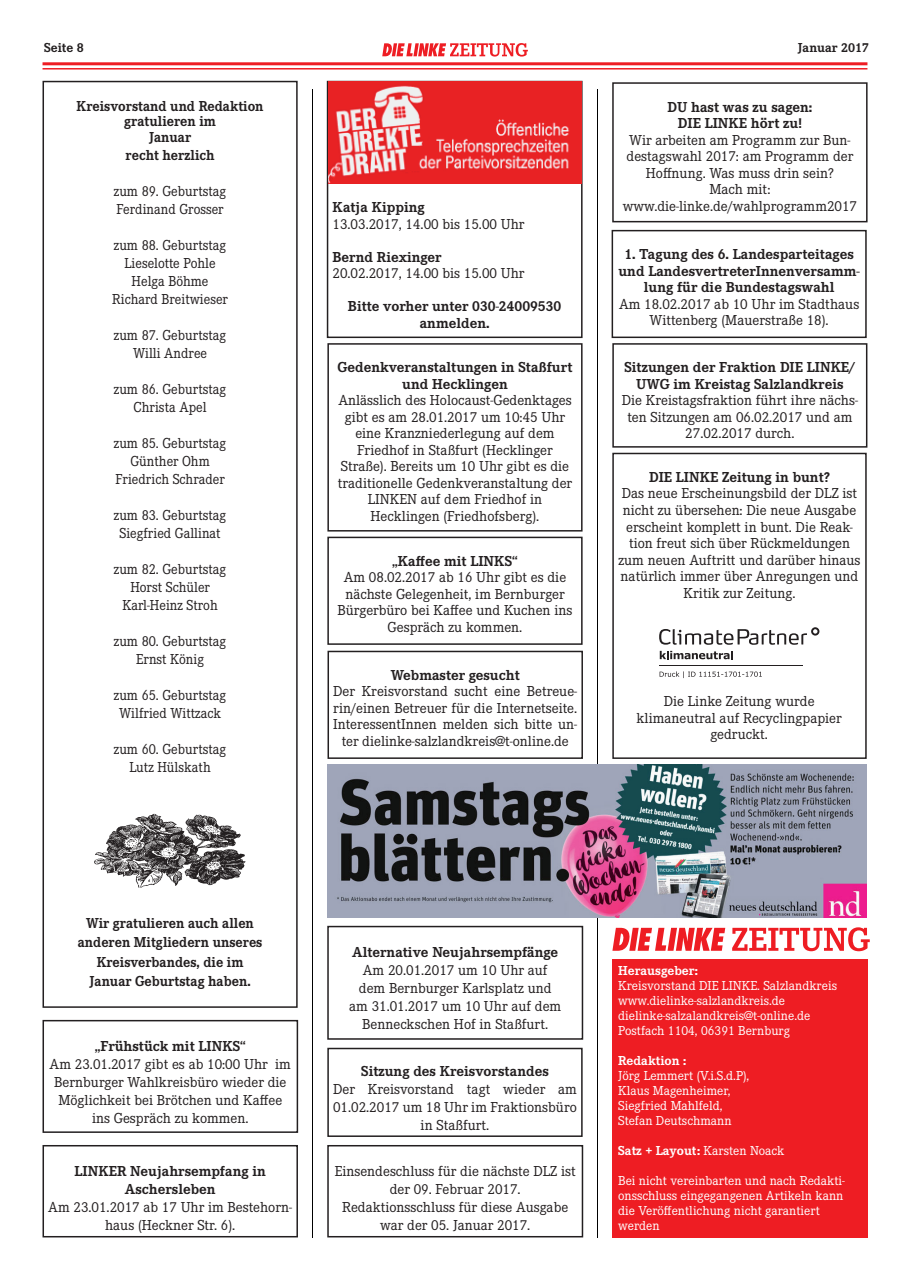
<style>
.page{position:relative;width:910px;height:1280px;background:#fff}
.page>*{position:absolute;margin:0;border:0;box-sizing:border-box;transform-origin:0 0}
.t1{font:15px/16.5px "Corporate E";color:#231f20;text-align:center}
.t2{font:700 15px/16.5px "Corporate E";color:#231f20;text-align:center}
.t3{font:15px/18px "Corporate E";color:#231f20;text-align:center;scale:.95 1}
.t4{font:700 15px/19.5px "Corporate E";color:#231f20;text-align:center;scale:.95 1}
.t5{font:13.5px/15px "Corporate E";color:#fff}
.t6{font:700 13.5px "Corporate E";color:#fff}
.t7{font:700 13.5px "Corporate E";color:#231f20}
.s1{font-weight:400}
</style>
<div class="page">
<div style="left:612px;top:959px;width:256px;height:278px;background:#ee1d23"></div>
<svg style="left:382px;top:43px;width:146px;height:14px"></svg>
<hr style="left:43px;top:62px;width:824px;height:3px;background:#ee1d23">
<hr style="left:43px;top:68px;width:824px;height:2px;background:#ee1d23">
<svg style="left:612px;top:928px;width:113px;height:23px"></svg>
<svg style="left:732px;top:927px;width:138px;height:24px"></svg>
<hr style="left:312px;top:89px;width:1px;height:1148px;background:#000">
<hr style="left:597px;top:89px;width:1px;height:1148px;background:#000">
<div style="left:43px;top:81px;width:255px;height:927px;border:2px solid #231f20"></div>
<img style="left:95px;top:813px;width:150px;height:74px">
<div style="left:327px;top:1145px;width:256px;height:92px;border:2px solid #231f20"></div>
<div style="left:43px;top:1020px;width:255px;height:113px;border:2px solid #231f20"></div>
<div style="left:612px;top:343px;width:255px;height:105px;border:2px solid #231f20"></div>
<div style="left:327px;top:81px;width:256px;height:257px;border:2px solid #231f20"></div>
<div style="left:327px;top:343px;width:256px;height:188px;border:2px solid #231f20"></div>
<div style="left:612px;top:230px;width:255px;height:108px;border:2px solid #231f20"></div>
<div style="left:327px;top:537px;width:256px;height:108px;border:2px solid #231f20"></div>
<div style="left:327px;top:1048px;width:256px;height:89px;border:2px solid #231f20"></div>
<div style="left:43px;top:1145px;width:255px;height:92px;border:2px solid #231f20"></div>
<img style="left:328px;top:82px;width:253px;height:101px">
<div style="left:612px;top:82px;width:256px;height:140px;border:2px solid #231f20"></div>
<img style="left:328px;top:765px;width:538px;height:153px">
<div style="left:327px;top:926px;width:256px;height:114px;border:2px solid #231f20"></div>
<div style="left:612px;top:453px;width:255px;height:306px;border:2px solid #231f20"></div>
<div style="left:327px;top:651px;width:256px;height:108px;border:2px solid #231f20"></div>
<svg style="left:660px;top:651px;width:73px;height:8px"></svg>
<hr style="left:659px;top:665px;width:144px;height:1px;background:#231f20">
<svg style="left:659px;top:627px;width:160px;height:18px"></svg>
<svg style="left:660px;top:671px;width:102px;height:7px"></svg>
<p class="t7" style="left:44px;top:40px;width:41px">Seite 8</p>
<p class="t7" style="left:798px;top:40px;width:73px">Januar 2017</p>
<p class="t4" style="left:77px;top:99px;width:198px;line-height:15px">Kreisvorstand und Redaktion gratulieren im<br>Januar</p>
<p class="t4" style="left:126px;top:145px;width:95px">recht herzlich</p>
<p class="t3" style="left:114px;top:182px;width:120px;text-align:left">zum 89. Geburtstag<br>Ferdinand Grosser</p>
<p class="t3" style="left:112px;top:236px;width:123px">zum 88. Geburtstag<br>Lieselotte Pohle<br>Helga Böhme<br>Richard Breitwieser</p>
<p class="t3" style="left:114px;top:326px;width:120px">zum 87. Geburtstag<br>Willi Andree</p>
<p class="t3" style="left:114px;top:380px;width:120px">zum 86. Geburtstag<br>Christa Apel</p>
<p class="t3" style="left:114px;top:434px;width:120px">zum 85. Geburtstag<br>Günther Ohm<br>Friedrich Schrader</p>
<p class="t3" style="left:114px;top:506px;width:120px">zum 83. Geburtstag<br>Siegfried Gallinat</p>
<p class="t3" style="left:114px;top:560px;width:120px">zum 82. Geburtstag<br>Horst Schüler<br>Karl-Heinz Stroh</p>
<p class="t3" style="left:114px;top:632px;width:120px">zum 80. Geburtstag<br>Ernst König</p>
<p class="t3" style="left:114px;top:686px;width:120px">zum 65. Geburtstag<br>Wilfried Wittzack</p>
<p class="t3" style="left:114px;top:740px;width:120px">zum 60. Geburtstag<br>Lutz Hülskath</p>
<p class="t2" style="left:333px;top:199px;width:94px">Katja Kipping</p>
<p class="t1" style="left:333px;top:216px;width:193px">13.03.2017, 14.00 bis 15.00 Uhr</p>
<p class="t2" style="left:333px;top:249px;width:110px">Bernd Riexinger</p>
<p class="t1" style="left:333px;top:265px;width:193px">20.02.2017, 14.00 bis 15.00 Uhr</p>
<p class="t2" style="left:348px;top:298px;width:215px">Bitte vorher unter 030-24009530 anmelden.</p>
<p class="t2" style="left:338px;top:359px;width:236px">Gedenkveranstaltungen in Staßfurt und Hecklingen</p>
<p class="t1" style="left:338px;top:392px;width:236px">Anlässlich des Holocaust-Gedenktages gibt es am 28.01.2017 um 10:45 Uhr eine Kranzniederlegung auf dem Friedhof in Staßfurt (Hecklinger Straße). Bereits um 10 Uhr gibt es die traditionelle Gedenkveranstaltung der LINKEN auf dem Friedhof in Hecklingen (Friedhofsberg).</p>
<p class="t2" style="left:392px;top:553px;width:127px">„Kaffee mit LINKS“</p>
<p class="t1" style="left:338px;top:569px;width:236px">Am 08.02.2017 ab 16 Uhr gibt es die nächste Gelegenheit, im Bernburger<br>Bürgerbüro bei Kaffee und Kuchen ins<br>Gespräch zu kommen.</p>
<p class="t2" style="left:667px;top:99px;width:146px">DU hast was zu sagen:<br>DIE LINKE hört zu!</p>
<p class="t1" style="left:623px;top:132px;width:236px">Wir arbeiten am Programm zur Bun&shy;destagswahl 2017: am Programm der<br>Hoffnung. Was muss drin sein?<br>Mach mit: www.die-linke.de/wahlprogramm2017</p>
<p class="t2" style="left:618px;top:246px;width:243px">1. Tagung des 6. Landesparteitages und LandesvertreterInnenversamm&shy;lung für die Bundestagswahl</p>
<p class="t1" style="left:619px;top:296px;width:242px">Am 18.02.2017 ab 10 Uhr im Stadthaus<br>Wittenberg (Mauerstraße 18).</p>
<p class="t2" style="left:624px;top:359px;width:232px">Sitzungen der Fraktion DIE LINKE/<br>UWG im Kreistag Salzlandkreis</p>
<p class="t1" style="left:622px;top:392px;width:238px">Die Kreistagsfraktion führt ihre nächs&shy;ten Sitzungen am 06.02.2017 und am<br>27.02.2017 durch.</p>
<p class="t2" style="left:649px;top:469px;width:182px">DIE LINKE Zeitung in bunt?</p>
<p class="t1" style="left:618px;top:486px;width:244px">Das neue Erscheinungsbild der DLZ ist nicht zu übersehen: Die neue Ausgabe erscheint komplett in bunt. Die Reak&shy;tion freut sich über Rückmeldungen zum neuen Auftritt und darüber hinaus natürlich immer über Anregungen und Kritik zur Zeitung.</p>
<p class="t2" style="left:391px;top:667px;width:131px">Webmaster gesucht</p>
<p class="t1" style="left:333px;top:683px;width:245px">Der Kreisvorstand sucht eine Betreue&shy;rin/einen Betreuer für die Internetseite.<br>InteressentInnen melden sich bitte un&shy;ter dielinke-salzlandkreis@t-online.de</p>
<p class="t1" style="left:637px;top:693px;width:207px">Die Linke Zeitung wurde klimaneutral auf Recyclingpapier gedruckt.</p>
<p class="t4" style="left:78px;top:913px;width:196px">Wir gratulieren auch allen anderen Mitgliedern unseres<br>Kreisverbandes, die im<br>Januar Geburtstag haben.</p>
<p class="t2" style="left:95px;top:1038px;width:153px">„Frühstück mit LINKS“</p>
<p class="t1" style="left:50px;top:1055px;width:243px;line-height:18px">Am 23.01.2017 gibt es ab 10:00 Uhr im Bernburger Wahlkreisbüro wieder die Möglichkeit bei Brötchen und Kaffee ins Gespräch zu kommen.</p>
<p class="t2" style="left:75px;top:1162px;width:193px;line-height:18px">LINKER Neujahrsempfang in<br>Aschersleben</p>
<p class="t1" style="left:48px;top:1198px;width:245px;line-height:18px">Am 23.01.2017 ab 17 Uhr im Bestehorn&shy;haus (Heckner Str. 6).</p>
<p class="t2" style="left:352px;top:943px;width:208px">Alternative Neujahrsempfänge</p>
<p class="t1" style="left:349px;top:961px;width:214px;line-height:18px">Am 20.01.2017 um 10 Uhr auf dem Bernburger Karlsplatz und am 31.01.2017 um 10 Uhr auf dem<br>Benneckschen Hof in Staßfurt.</p>
<p class="t2" style="left:361px;top:1063px;width:189px">Sitzung des Kreisvorstandes</p>
<p class="t1" style="left:333px;top:1080px;width:245px;line-height:18px">Der Kreisvorstand tagt wieder am<br>01.02.2017 um 18 Uhr im Fraktionsbüro in Staßfurt.</p>
<p class="t1" style="left:335px;top:1162px;width:243px;line-height:18px">Einsendeschluss für die nächste DLZ ist der 09. Februar 2017.<br>Redaktionsschluss für diese Ausgabe war der 05. Januar 2017.</p>
<p class="t6" style="left:618px;top:963px;width:81px">Herausgeber:</p>
<p class="t5" style="left:618px;top:978px;width:220px">Kreisvorstand DIE LINKE. Salzlandkreis www.dielinke-salzlandkreis.de dielinke-salzalandkreis@t-online.de Postfach 1104, 06391 Bernburg</p>
<p class="t6" style="left:618px;top:1053px;width:69px">Redaktion :</p>
<p class="t5" style="left:618px;top:1068px;width:133px">Jörg Lemmert (V.i.S.d.P),<br>Klaus Magenheimer,<br>Siegfried Mahlfeld,<br>Stefan Deutschmann</p>
<p class="t6" style="left:618px;top:1143px;width:168px">Satz + Layout: <span class="s1">Karsten Noack</span></p>
<p class="t5" style="left:618px;top:1173px;width:228px">Bei nicht vereinbarten und nach Redakti&shy;onsschluss eingegangenen Artikeln kann die Veröffentlichung nicht garantiert werden</p>
</div>
